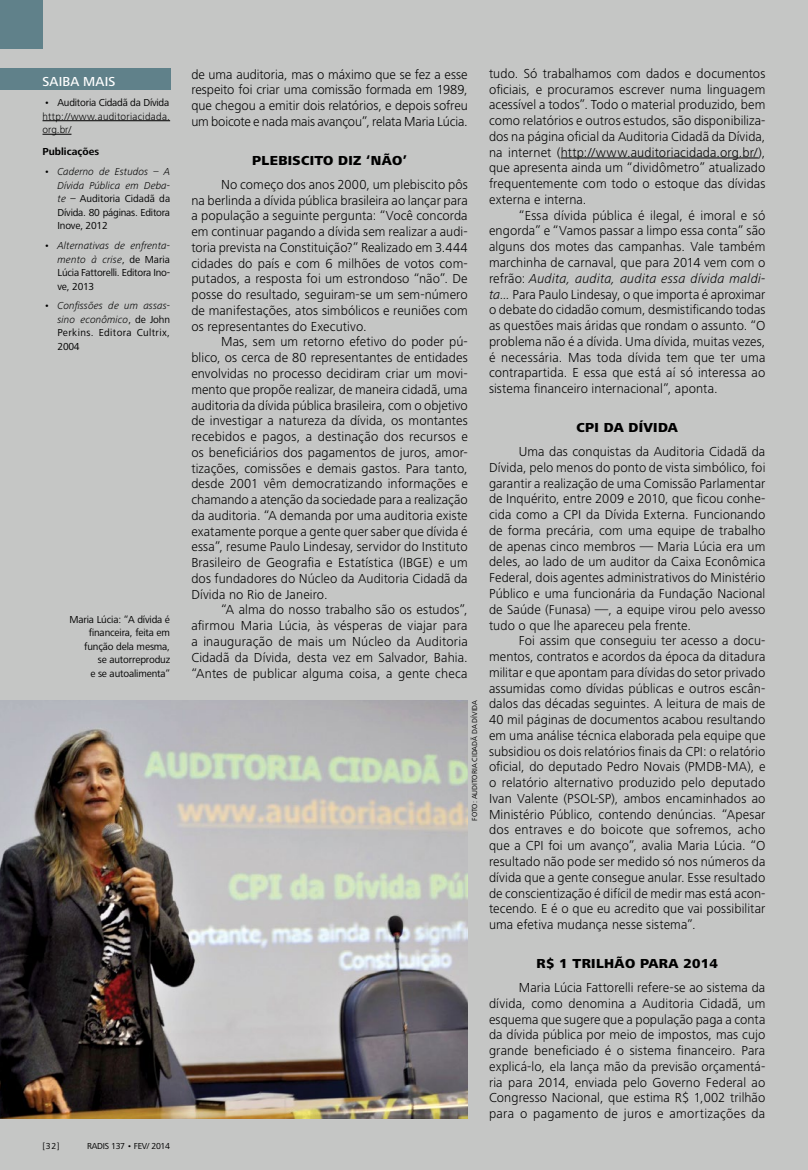
<style>
.page{position:relative;width:808px;height:1170px;background:#fff}
.page>*{position:absolute;margin:0;border:0;box-sizing:border-box;transform-origin:0 0}
.t1{font:300 13.5px/15.8px "Frutiger Next LT";letter-spacing:.005em;color:#000;text-align:justify}
.t2{font:800 13.5px "Frutiger Next LT";letter-spacing:.025em;color:#000}
.t3{font:500 13.5px "Frutiger Next LT";color:#fff}
.t4{font:10.5px/13.5px "Frutiger Next LT";letter-spacing:-.015em;color:#000;text-align:justify}
.t5{font:300 10.5px/13.5px "Frutiger Next LT";letter-spacing:.025em;color:#000}
.t6{font:700 10.5px "Frutiger Next LT";color:#000}
.t7{font:9px "Frutiger Next LT";letter-spacing:-.03em;color:#000}
.t8{font:7.5px "Frutiger Next LT";color:#000}
.s1{font-weight:300;font-style:italic}
.s2{font-style:italic}
</style>
<div class="page">
<div style="left:0;top:0;width:808px;height:1169px;background:#c5c6c5"></div>
<div style="left:0;top:68px;width:170px;height:22px;background:#60818a"></div>
<img style="left:0;top:700px;width:468px;height:417px">
<hr style="left:561px;top:158px;width:197px;height:1px;background:#000">
<hr style="left:43px;top:120px;width:127px;height:1px;background:#000">
<svg style="left:43px;top:134px;width:28px;height:1px"></svg>
<div style="left:0;top:0;width:43px;height:49px;background:#60818a"></div>
<p class="t3" style="left:43px;top:74px;width:16px">SAIBA</p>
<p class="t3" style="left:83px;top:74px;width:9px">MAI</p>
<p class="t3" style="left:109px;top:74px;width:8px">S</p>
<p class="t4" style="left:44px;top:96px;width:127px">• Auditoria Cidadã da Dívida</p>
<p class="t5" style="left:43px;top:109px;width:129px">http://www.auditoriacidada. org.br/</p>
<p class="t6" style="left:43px;top:146px;width:58px">Publicações</p>
<p class="t4" style="left:58px;top:165px;width:114px;text-indent:-14px">• <span class="s1">Caderno de Estudos – A Dívida Pública em Deba&shy;te</span> – Auditoria Cidadã da Dívida. 80 páginas. Editora I nove, 2012</p>
<p class="t4" style="left:58px;top:239px;width:114px;text-indent:-14px">• <span class="s1">Alternativas de enfrenta&shy;mento à crise</span>, de Maria Lúcia Fattorelli. Editora I no&shy;ve, 2013</p>
<p class="t4" style="left:58px;top:299px;width:114px;text-indent:-14px">• <span class="s1">Confissões de um assas&shy;sino econômico</span>, de John Perkins. Editora Cultrix, 2004</p>
<p class="t4" style="left:70px;top:612px;width:102px;text-align:right">Maria Lúcia: “A dívida é financeira, feita em função dela mesma,<br>se autorreproduz<br>e se autoalimenta”</p>
<p class="t7" style="left:43px;top:1140px;width:19px">[32]</p>
<p class="t7" style="left:87px;top:1140px;width:84px">Radis 137 • FEV/ 2014</p>
<p class="t1" style="left:191px;top:66px;width:278px">de uma auditoria, mas o máximo que se fez a esse respeito foi criar uma comissão formada em 1989, que chegou a emitir dois relatórios, e depois sofreu um boicote e nada mais avançou”, relata Maria Lúcia.</p>
<p class="t2" style="left:252px;top:153px;width:156px">PLEBISCITO DIZ ‘NÃO’</p>
<p class="t1" style="left:191px;top:176px;width:278px;text-indent:30px">No começo dos anos 2000, um plebiscito pôs na berlinda a dívida pública brasileira ao lançar para a população a seguinte pergunta: “Você concorda em continuar pagando a dívida sem realizar a audi&shy;toria prevista na Constituição?” Realizado em 3.444 cidades do país e com 6 milhões de votos com&shy;putados, a resposta foi um estrondoso “não”. De posse do resultado, seguiram-se um sem-número de manifestações, atos simbólicos e reuniões com os representantes do Executivo.</p>
<p class="t1" style="left:191px;top:334px;width:278px;text-indent:30px">Mas, sem um retorno efetivo do poder pú&shy;blico, os cerca de 80 representantes de entidades envolvidas no processo decidiram criar um movi&shy;mento que propõe realizar, de maneira cidadã, uma auditoria da dívida pública brasileira, com o objetivo de investigar a natureza da dívida, os montantes recebidos e pagos, a destinação dos recursos e os beneficiários dos pagamentos de juros, amor&shy;tizações, comissões e demais gastos. Para tanto, desde 2001 vêm democratizando informações e chamando a atenção da sociedade para a realização da auditoria. “A demanda por uma auditoria existe exatamente porque a gente quer saber que dívida é essa”, resume Paulo Lindesay, servidor do Instituto Brasileiro de Geografia e Estatística (IBGE) e um dos fundadores do Núcleo da Auditoria Cidadã da Dívida no Rio de Janeiro.</p>
<p class="t1" style="left:191px;top:602px;width:278px;text-indent:30px">“A alma do nosso trabalho são os estudos”, afirmou Maria Lúcia, às vésperas de viajar para a inauguração de mais um Núcleo da Auditoria Cidadã da Dívida, desta vez em Salvador, Bahia. “Antes de publicar alguma coisa, a gente checa</p>
<p class="t8" style="left:470px;top:820px;width:122px;rotate:-90deg">foto: auditoria cidadã da dívida</p>
<p class="t1" style="left:489px;top:65px;width:278px">tudo. Só trabalhamos com dados e documentos oficiais, e procuramos escrever numa linguagem acessível a todos”. Todo o material produzido, bem como relatórios e outros estudos, são disponibiliza&shy;dos na página oficial da Auditoria Cidadã da Dívida, na internet (http://www.auditoriacidada.org.br/), que apresenta ainda um “dividômetro” atualizado frequentemente com todo o estoque das dívidas externa e interna.</p>
<p class="t1" style="left:489px;top:207px;width:278px;text-indent:30px">“Essa dívida pública é ilegal, é imoral e só engorda” e “Vamos passar a limpo essa conta” são alguns dos motes das campanhas. Vale também marchinha de carnaval, que para 2014 vem com o refrão: <span class="s2">Audita, audita, audita essa dívida maldi&shy;ta...</span> Para Paulo Lindesay, o que importa é aproximar o debate do cidadão comum, desmistificando todas as questões mais áridas que rondam o assunto. “O problema não é a dívida. Uma dívida, muitas vezes, é necessária. Mas toda dívida tem que ter uma contrapartida. E essa que está aí só interessa ao sistema financeiro internacional”, aponta.</p>
<p class="t2" style="left:576px;top:420px;width:9px">CPI</p>
<p class="t2" style="left:604px;top:420px;width:65px">DA DÍVIDA</p>
<p class="t1" style="left:489px;top:444px;width:278px;text-indent:30px">Uma das conquistas da Auditoria Cidadã da Dívida, pelo menos do ponto de vista simbólico, foi garantir a realização de uma Comissão Parlamentar de Inquérito, entre 2009 e 2010, que ficou conhe&shy;cida como a CPI da Dívida Externa. Funcionando de forma precária, com uma equipe de trabalho de apenas cinco membros — Maria Lúcia era um deles, ao lado de um auditor da Caixa Econômica Federal, dois agentes administrativos do Ministério Público e uma funcionária da Fundação Nacional de Saúde (Funasa) —, a equipe virou pelo avesso tudo o que lhe apareceu pela frente.</p>
<p class="t1" style="left:489px;top:633px;width:278px;text-indent:30px">Foi assim que conseguiu ter acesso a docu&shy;mentos, contratos e acordos da época da ditadura militar e que apontam para dívidas do setor privado assumidas como dívidas públicas e outros escân&shy;dalos das décadas seguintes. A leitura de mais de 40 mil páginas de documentos acabou resultando em uma análise técnica elaborada pela equipe que subsidiou os dois relatórios finais da CPI: o relatório oficial, do deputado Pedro Novais (PMDB-MA), e o relatório alternativo produzido pelo deputado Ivan Valente (PSOL-SP), ambos encaminhados ao Ministério Público, contendo denúncias. “Apesar dos entraves e do boicote que sofremos, acho que a CPI foi um avanço”, avalia Maria Lúcia. “O resultado não pode ser medido só nos números da dívida que a gente consegue anular. Esse resultado de conscientização é difícil de medir mas está acon&shy;tecendo. E é o que eu acredito que vai possibilitar uma efetiva mudança nesse sistema”.</p>
<p class="t2" style="left:536px;top:956px;width:183px">R$ 1 TRILHÃO PARA 2014</p>
<p class="t1" style="left:489px;top:979px;width:278px;text-indent:30px">Maria Lúcia Fattorelli refere-se ao sistema da dívida, como denomina a Auditoria Cidadã, um esquema que sugere que a população paga a conta da dívida pública por meio de impostos, mas cujo grande beneficiado é o sistema financeiro. Para explicá-lo, ela lança mão da previsão orçamentá&shy;ria para 2014, enviada pelo Governo Federal ao Congresso Nacional, que estima R$ 1,002 trilhão para o pagamento de juros e amortizações da</p>
</div>
